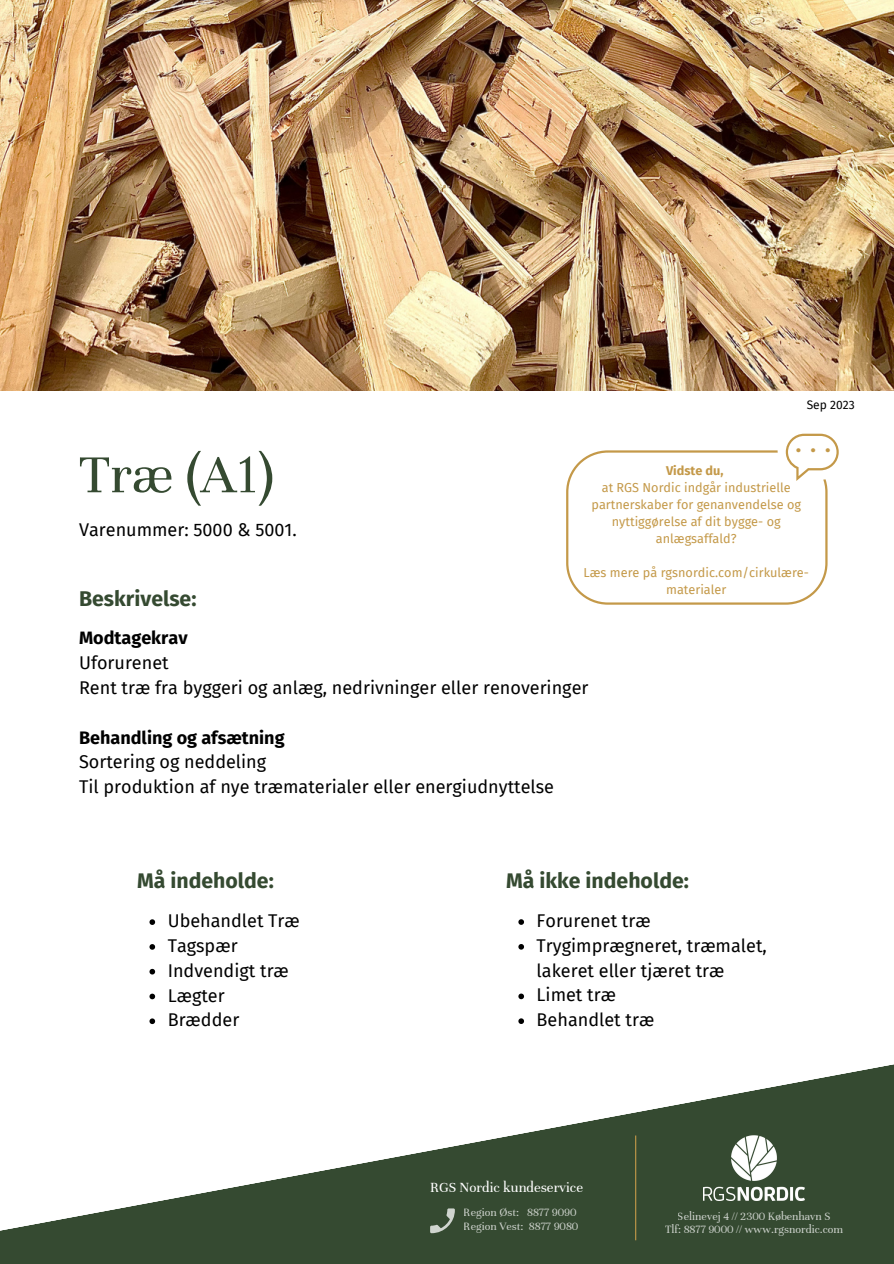
<style>
.page{position:relative;width:894px;height:1264px;background:#fff}
.page>*{position:absolute;margin:0;border:0;box-sizing:border-box;transform-origin:0 0}
.t1{font:58.2px "Unna";color:#354a31}
.t2{font:300 28.5px "Kedem M Lv 1 AAA";color:#c49949}
.t3{font:700 21.3px "Fira Sans";color:#354a31}
.t4{font:18px/24.8px "Fira Sans";color:#000}
.t5{font:700 18px "Fira Sans";color:#000}
.t6{font:15px "Unna";color:#fff}
.t7{font:12.75px/17.1px "Fira Sans";color:#c49949;text-align:center}
.t8{font:700 12.75px "Fira Sans";color:#c49949}
.t9{font:12px/13.6px "Unna";color:#fff}
.t10{font:12px "Fira Sans";color:#000}
</style>
<div class="page">
<svg style="left:0;top:1064px;width:893px;height:199px;fill:#354a31"></svg>
<svg style="left:430px;top:1208px;width:25px;height:25px"></svg>
<hr style="left:635px;top:1135px;width:1px;height:105px;background:#c49949">
<img style="left:703px;top:1135px;width:101px;height:65px">
<svg style="left:566px;top:433px;width:272px;height:171px"></svg>
<img style="left:0;top:0;width:893px;height:390px">
<svg style="left:149px;top:919px;width:6px;height:5px"></svg>
<svg style="left:149px;top:944px;width:6px;height:5px"></svg>
<svg style="left:149px;top:968px;width:6px;height:6px"></svg>
<svg style="left:149px;top:993px;width:6px;height:6px"></svg>
<svg style="left:149px;top:1018px;width:6px;height:6px"></svg>
<svg style="left:518px;top:919px;width:6px;height:5px"></svg>
<svg style="left:518px;top:944px;width:6px;height:5px"></svg>
<svg style="left:518px;top:993px;width:6px;height:6px"></svg>
<svg style="left:518px;top:1018px;width:6px;height:5px"></svg>
<p class="t1" style="left:79px;top:441px;width:196px">Træ (A1)</p>
<p class="t4" style="left:79px;top:517px;width:219px">Varenummer: 5000 &amp; 5001.</p>
<p class="t3" style="left:79px;top:586px;width:119px">Beskrivelse:</p>
<p class="t10" style="left:806px;top:397px;width:49px">Sep 2023</p>
<p class="t2" style="left:794px;top:429px;width:38px">...</p>
<p class="t8" style="left:666px;top:462px;width:59px">Vidste du,</p>
<p class="t7" style="left:591px;top:479px;width:211px">at RGS Nordic indgår industrielle partnerskaber for genanvendelse og nyttiggørelse af dit bygge- og anlægsaffald?</p>
<p class="t7" style="left:583px;top:564px;width:227px">Læs mere på rgsnordic.com/cirkulære&shy;materialer</p>
<p class="t5" style="left:79px;top:627px;width:110px">Modtagekrav</p>
<p class="t4" style="left:79px;top:650px;width:91px">Uforurenet</p>
<p class="t4" style="left:79px;top:675px;width:510px">Rent træ fra byggeri og anlæg, nedrivninger eller renoveringer</p>
<p class="t5" style="left:79px;top:726px;width:207px">Behandling og afsætning</p>
<p class="t4" style="left:79px;top:750px;width:189px">Sortering og neddeling</p>
<p class="t4" style="left:79px;top:774px;width:476px">Til produktion af nye træmaterialer eller energiudnyttelse</p>
<p class="t3" style="left:137px;top:868px;width:138px">Må indeholde:</p>
<p class="t3" style="left:506px;top:868px;width:184px">Må ikke indeholde:</p>
<p class="t4" style="left:168px;top:908px;width:134px">Ubehandlet Træ</p>
<p class="t4" style="left:168px;top:933px;width:71px">Tagspær</p>
<p class="t4" style="left:168px;top:958px;width:123px">Indvendigt træ</p>
<p class="t4" style="left:168px;top:983px;width:58px">Lægter</p>
<p class="t4" style="left:168px;top:1007px;width:73px">Brædder</p>
<p class="t4" style="left:536px;top:908px;width:115px">Forurenet træ</p>
<p class="t4" style="left:536px;top:933px;width:231px">Trygimprægneret, træmalet, lakeret eller tjæret træ</p>
<p class="t4" style="left:536px;top:983px;width:81px">Limet træ</p>
<p class="t4" style="left:536px;top:1007px;width:119px">Behandlet træ</p>
<p class="t6" style="left:430px;top:1179px;width:154px">RGS Nordic kundeservice</p>
<p class="t9" style="left:464px;top:1205px;width:116px">Region Øst: 8877 9090<br>Region Vest: 8877 9080</p>
<p class="t9" style="left:664px;top:1209px;width:180px;text-align:center">Selinevej 4 // 2300 København S<br>Tlf: 8877 9000 // www.rgsnordic.com</p>
</div>
